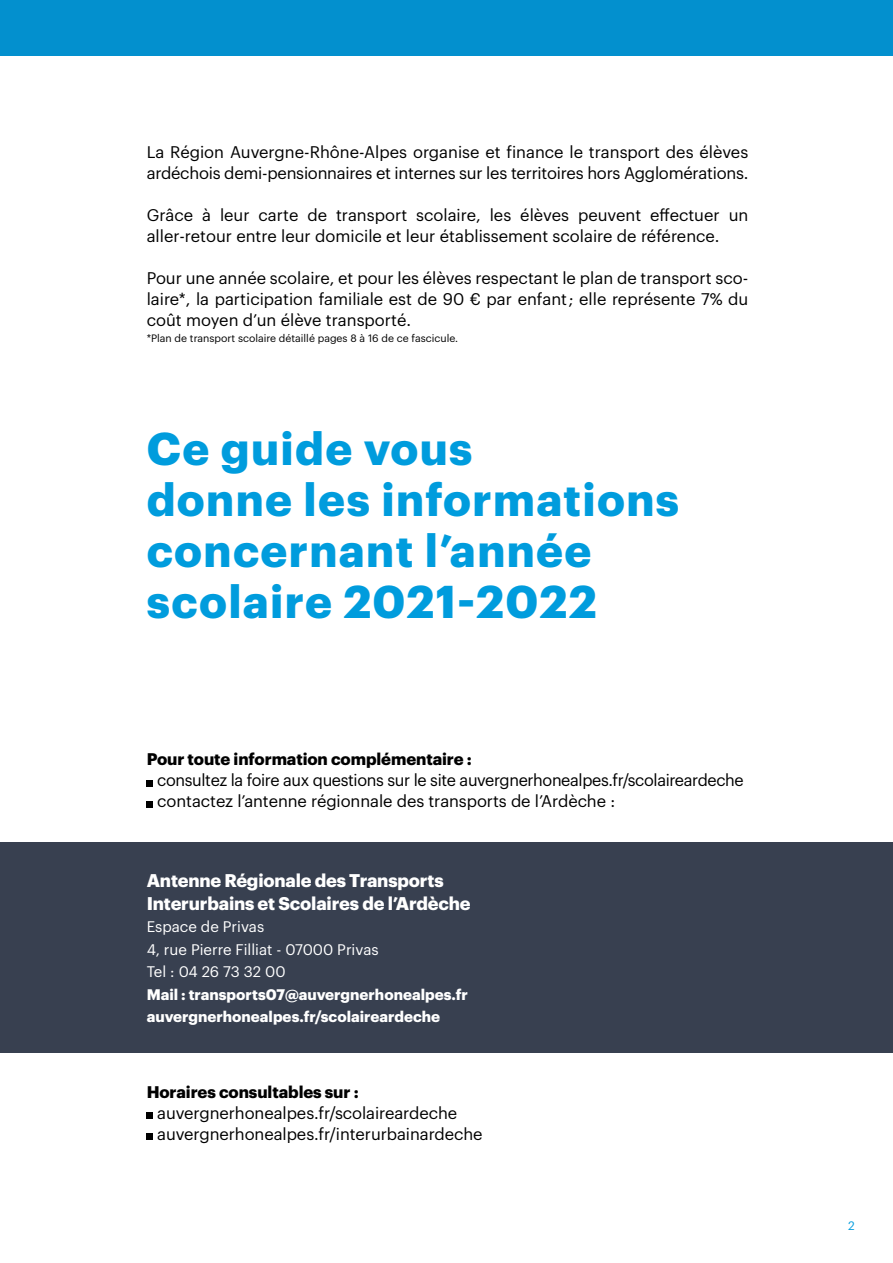
<style>
.page{position:relative;width:893px;height:1263px;background:#fff}
.page>*{position:absolute;margin:0;border:0;box-sizing:border-box;transform-origin:0 0}
.t1{font:700 45px/51px "Graphik";letter-spacing:.03em;color:#009cdd}
.t2{font:700 18px/22.5px "Graphik";letter-spacing:-.01em;color:#fff}
.t3{font:16.5px/21px "Graphik";letter-spacing:-.005em;color:#000}
.t4{font:700 16.5px "Graphik";letter-spacing:-.005em;color:#000}
.t5{font:700 15px/22.5px "Graphik";color:#fff}
.t6{font:15px/22.5px "Graphik";color:#fff}
.t7{font:12px "Graphik";color:#009cdd}
.t8{font:10.5px "Graphik";color:#000}
</style>
<div class="page">
<div style="left:147px;top:1112px;width:6px;height:7px;background:#000"></div>
<div style="left:147px;top:1133px;width:6px;height:7px;background:#000"></div>
<svg style="left:147px;top:780px;width:6px;height:6px"></svg>
<svg style="left:147px;top:801px;width:6px;height:6px"></svg>
<div style="left:0;top:842px;width:893px;height:210px;background:#384050"></div>
<div style="left:0;top:0;width:893px;height:55px;background:#0390ce"></div>
<p class="t3" style="left:147px;top:140px;width:603px">La Région Auvergne-Rhône-Alpes organise et finance le transport des élèves ardéchois demi-pensionnaires et internes sur les territoires hors Agglomérations.</p>
<p class="t3" style="left:147px;top:203px;width:603px">Grâce à leur carte de transport scolaire, les élèves peuvent effectuer un aller-retour entre leur domicile et leur établissement scolaire de référence.</p>
<p class="t3" style="left:147px;top:266px;width:603px;text-align:justify">Pour une année scolaire, et pour les élèves respectant le plan de transport sco&shy;laire*, la participation familiale est de 90 € par enfant ; elle représente 7% du coût moyen d’un élève transporté.</p>
<p class="t8" style="left:147px;top:331px;width:313px">*Plan de transport scolaire détaillé pages 8 à 16 de ce fascicule.</p>
<h1 class="t1" style="left:147px;top:419px;width:534px">Ce guide vous<br>donne les informations concernant l’année scolaire 2021-2022</h1>
<p class="t4" style="left:147px;top:747px;width:327px">Pour toute information complémentaire :</p>
<p class="t3" style="left:157px;top:768px;width:588px">consultez la foire aux questions sur le site auvergnerhonealpes.fr/scolaireardeche contactez l’antenne régionnale des transports de l’Ardèche :</p>
<p class="t2" style="left:147px;top:868px;width:325px">Antenne Régionale des Transports<br>Interurbains et Scolaires de l’Ardèche</p>
<p class="t6" style="left:147px;top:914px;width:234px">Espace de Privas<br>4, rue Pierre Filliat - 07000 Privas<br>Tel : 04 26 73 32 00</p>
<p class="t5" style="left:147px;top:982px;width:323px">Mail : transports07@auvergnerhonealpes.fr auvergnerhonealpes.fr/scolaireardeche</p>
<p class="t4" style="left:147px;top:1079px;width:213px">Horaires consultables sur :</p>
<p class="t3" style="left:157px;top:1101px;width:327px">auvergnerhonealpes.fr/scolaireardeche auvergnerhonealpes.fr/interurbainardeche</p>
<p class="t7" style="left:848px;top:1217px;width:8px">2</p>
</div>
